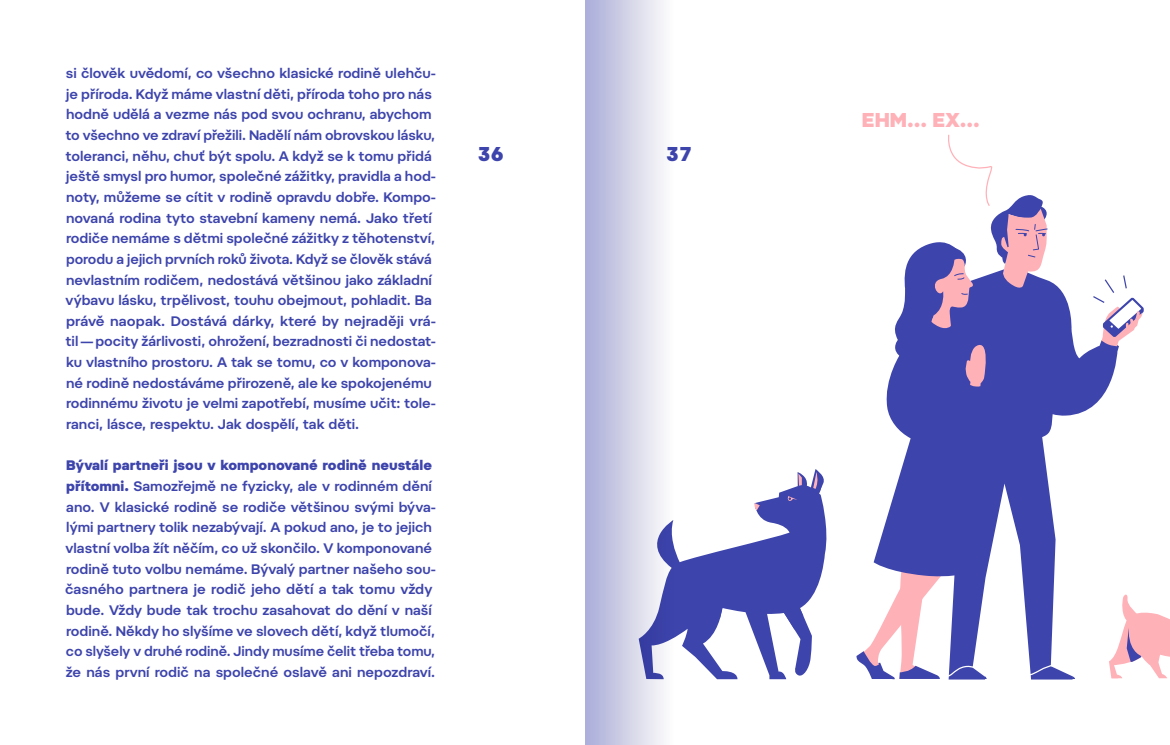
<style>
.page{position:relative;width:1170px;height:745px;background:#fff}
.page>*{position:absolute;margin:0;border:0;box-sizing:border-box;transform-origin:0 0}
.t1{font:800 20px "Pepi";color:#ffb1b8}
.t2{font:800 20px "Pepi";color:#3d44ac}
.t3{font:600 13.75px/20.6px "Pepi";color:#3d44ac}
.s1{font-weight:800}
</style>
<div class="page">
<svg style="left:873px;top:281px;width:245px;height:398px;fill:#3f46ac"></svg>
<svg style="left:912px;top:398px;width:17px;height:45px"></svg>
<svg style="left:1026px;top:662px;width:48px;height:16px"></svg>
<svg style="left:1108px;top:592px;width:61px;height:85px"></svg>
<svg style="left:673px;top:472px;width:154px;height:206px"></svg>
<svg style="left:784px;top:607px;width:19px;height:22px"></svg>
<svg style="left:687px;top:604px;width:35px;height:24px"></svg>
<svg style="left:754px;top:502px;width:5px;height:8px"></svg>
<svg style="left:786px;top:495px;width:11px;height:6px"></svg>
<svg style="left:813px;top:469px;width:13px;height:24px"></svg>
<svg style="left:798px;top:473px;width:3px;height:12px"></svg>
<svg style="left:856px;top:538px;width:120px;height:140px"></svg>
<svg style="left:1091px;top:275px;width:52px;height:71px"></svg>
<svg style="left:890px;top:134px;width:160px;height:252px"></svg>
<svg style="left:585px;top:0;width:88px;height:744px"></svg>
<p class="t3" style="left:65px;top:62px;width:372px">si člověk uvědomí, co všechno klasické rodině ulehču&shy;je příroda. Když máme vlastní děti, příroda toho pro nás hodně udělá a vezme nás pod svou ochranu, abychom to všechno ve zdraví přežili. Nadělí nám obrovskou lásku, toleranci, něhu, chuť být spolu. A když se k tomu přidá ještě smysl pro humor, společné zážitky, pravidla a hod&shy;noty, můžeme se cítit v rodině opravdu dobře. Kompo&shy;novaná rodina tyto stavební kameny nemá. Jako třetí rodiče nemáme s dětmi společné zážitky z těhotenství, porodu a jejich prvních roků života. Když se člověk stává nevlastním rodičem, nedostává většinou jako základní výbavu lásku, trpělivost, touhu obejmout, pohladit. Ba právě naopak. Dostává dárky, které by nejraději vrá&shy;til—pocity žárlivosti, ohrožení, bezradnosti či nedostat&shy;ku vlastního prostoru. A tak se tomu, co v komponova&shy;né rodině nedostáváme přirozeně, ale ke spokojenému rodinnému životu je velmi zapotřebí, musíme učit: tole&shy;ranci, lásce, respektu. Jak dospělí, tak děti.</p>
<p class="t3" style="left:65px;top:454px;width:372px"><span class="s1">Bývalí partneři jsou v komponované rodině neustále přítomni.</span> Samozřejmě ne fyzicky, ale v rodinném dění ano. V klasické rodině se rodiče většinou svými býva&shy;lými partnery tolik nezabývají. A pokud ano, je to jejich vlastní volba žít něčím, co už skončilo. V komponované rodině tuto volbu nemáme. Bývalý partner našeho sou&shy;časného partnera je rodič jeho dětí a tak tomu vždy bude. Vždy bude tak trochu zasahovat do dění v naší rodině. Někdy ho slyšíme ve slovech dětí, když tlumočí, co slyšely v druhé rodině. Jindy musíme čelit třeba tomu, že nás první rodič na společné oslavě ani nepozdraví.</p>
<h1 class="t2" style="left:477px;top:141px;width:27px">36</h1>
<h1 class="t2" style="left:666px;top:141px;width:28px">37</h1>
<h1 class="t1" style="left:861px;top:107px;width:119px">EHM... EX...</h1>
</div>
